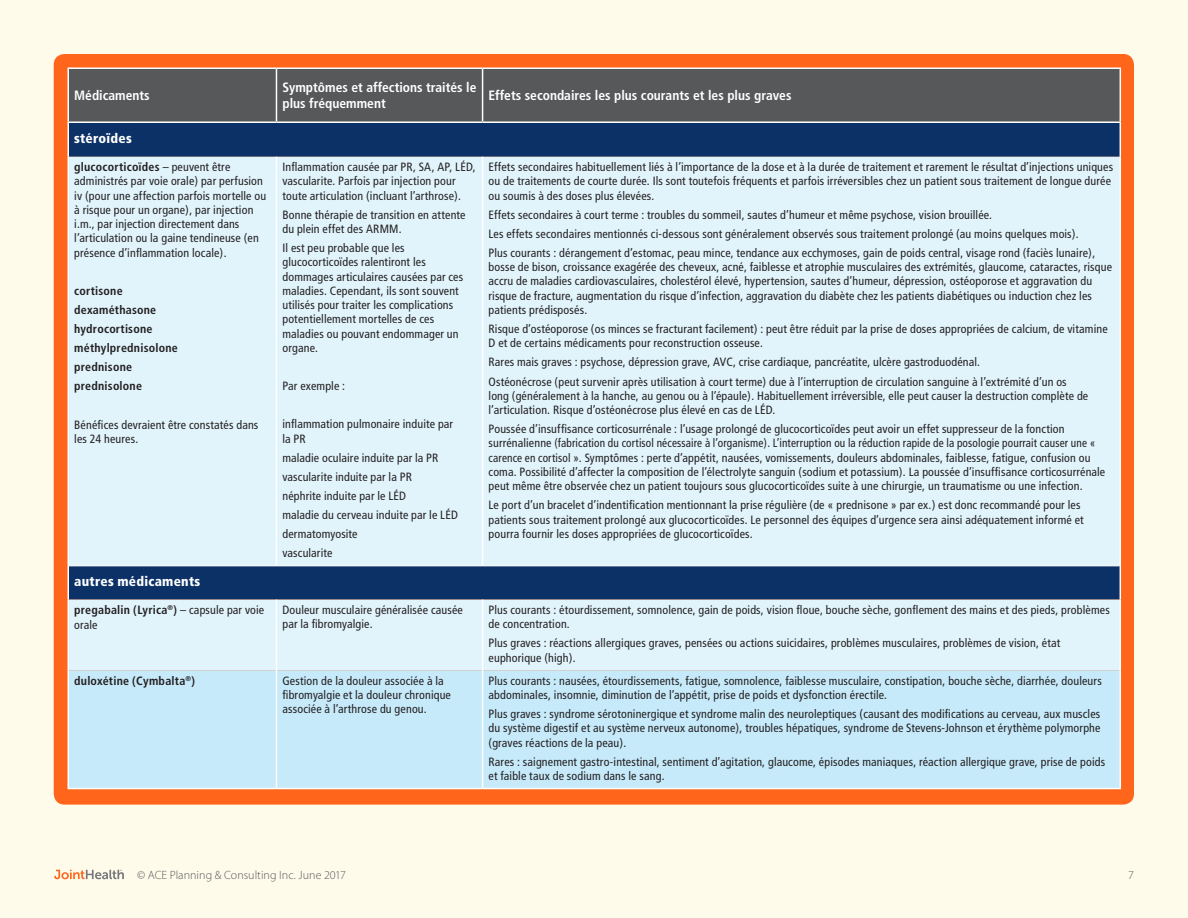
<style>
.page{position:relative;width:1188px;height:918px;background:#fefbeb}
.page>*{position:absolute;margin:0;border:0;box-sizing:border-box;transform-origin:0 0}
.t1{font:700 condensed 13.5px/16.2px "Frutiger";color:#fff}
.DrugName{font:900 condensed 13.5px "Frutiger";letter-spacing:.02em;color:#fff}
.cell_text{font:condensed 12px/14.2px "Frutiger";letter-spacing:.01em;color:#231f20}
.DrugName-2{font:condensed 12px/14.2px "Frutiger";letter-spacing:.01em;color:#231f20}
.DrugName-3{font:700 condensed 12px "Frutiger";letter-spacing:.015em;color:#231f20}
.text_1st{font:300 12px "Myriad Pro";color:#57585a}
.cell_text-2{font:700 condensed 12px "Frutiger";letter-spacing:.015em;color:#231f20}
.s1{font-weight:700}
</style>
<div class="page">
<div style="left:54px;top:54px;width:1080px;height:751px;background:#ff661c;border-radius:11px"></div>
<svg style="left:54px;top:870px;width:70px;height:9px"></svg>
<div style="left:69px;top:69px;width:1051px;height:53px;background:#57585a"></div>
<div style="left:69px;top:123px;width:1051px;height:34px;background:#0b3167"></div>
<div style="left:69px;top:157px;width:1051px;height:513px;background:#e1f4fc"></div>
<div style="left:69px;top:670px;width:1051px;height:118px;background:#c6eafa"></div>
<hr style="left:276px;top:69px;width:1px;height:53px;background:#fff">
<hr style="left:482px;top:69px;width:1px;height:53px;background:#fff">
<hr style="left:1120px;top:69px;width:1px;height:53px;background:#fff">
<hr style="left:276px;top:157px;width:1px;height:408px;background:#fff">
<hr style="left:482px;top:157px;width:1px;height:408px;background:#fff">
<hr style="left:276px;top:600px;width:1px;height:70px;background:#fff">
<hr style="left:482px;top:600px;width:1px;height:70px;background:#fff">
<hr style="left:276px;top:670px;width:1px;height:118px;background:#fff">
<hr style="left:482px;top:670px;width:1px;height:118px;background:#fff">
<hr style="left:69px;top:565px;width:207px;height:1px;background:#fff">
<hr style="left:276px;top:565px;width:207px;height:1px;background:#fff">
<hr style="left:483px;top:565px;width:637px;height:1px;background:#fff">
<hr style="left:68px;top:68px;width:208px;height:1px;background:#fff">
<hr style="left:68px;top:69px;width:1px;height:53px;background:#fff">
<hr style="left:276px;top:68px;width:207px;height:1px;background:#fff">
<hr style="left:483px;top:68px;width:638px;height:1px;background:#fff">
<hr style="left:68px;top:123px;width:1px;height:34px;background:#fff">
<hr style="left:1120px;top:123px;width:1px;height:34px;background:#fff">
<hr style="left:68px;top:157px;width:1px;height:409px;background:#fff">
<hr style="left:1120px;top:157px;width:1px;height:409px;background:#fff">
<hr style="left:68px;top:566px;width:1px;height:34px;background:#fff">
<hr style="left:1120px;top:566px;width:1px;height:34px;background:#fff">
<hr style="left:68px;top:600px;width:1px;height:70px;background:#fff">
<hr style="left:1120px;top:600px;width:1px;height:70px;background:#fff">
<hr style="left:68px;top:670px;width:1px;height:118px;background:#fff">
<hr style="left:1120px;top:670px;width:1px;height:118px;background:#fff">
<hr style="left:68px;top:788px;width:208px;height:1px;background:#fff">
<hr style="left:276px;top:788px;width:207px;height:1px;background:#fff">
<hr style="left:483px;top:788px;width:638px;height:1px;background:#fff">
<hr style="left:68px;top:122px;width:208px;height:1px;background:#fff">
<hr style="left:276px;top:122px;width:207px;height:1px;background:#fff">
<hr style="left:483px;top:122px;width:638px;height:1px;background:#fff">
<p class="t1" style="left:74px;top:88px;width:77px">Médicaments</p>
<p class="t1" style="left:282px;top:79px;width:196px">Symptômes et affections traités le plus fréquemment</p>
<p class="t1" style="left:489px;top:88px;width:304px">Effets secondaires les plus courants et les plus graves</p>
<p class="DrugName" style="left:74px;top:131px;width:59px">stéroïdes</p>
<p class="DrugName-2" style="left:74px;top:160px;width:193px"><span class="s1">glucocorticoïdes</span> – peuvent être administrés par voie orale) par perfusion iv (pour une affection parfois mortelle ou à risque pour un organe), par injection i.m., par injection directement dans l’articulation ou la gaine tendineuse (en présence d’inflammation locale).</p>
<p class="DrugName-3" style="left:74px;top:284px;width:50px">cortisone</p>
<p class="DrugName-3" style="left:74px;top:303px;width:84px">dexaméthasone</p>
<p class="DrugName-3" style="left:74px;top:322px;width:80px">hydrocortisone</p>
<p class="DrugName-3" style="left:74px;top:341px;width:105px">méthylprednisolone</p>
<p class="DrugName-3" style="left:74px;top:360px;width:59px">prednisone</p>
<p class="DrugName-3" style="left:74px;top:379px;width:69px">prednisolone</p>
<p class="DrugName-2" style="left:74px;top:417px;width:186px">Bénéfices devraient être constatés dans les 24 heures.</p>
<p class="cell_text" style="left:282px;top:160px;width:195px">Inflammation causée par PR, SA, AP, LÉD, vascularite. Parfois par injection pour toute articulation (incluant l’arthrose).</p>
<p class="cell_text" style="left:282px;top:208px;width:185px">Bonne thérapie de transition en attente du plein effet des ARMM.</p>
<p class="cell_text" style="left:282px;top:241px;width:182px">Il est peu probable que les glucocorticoïdes ralentiront les dommages articulaires causées par ces maladies. Cependant, ils sont souvent utilisés pour traiter les complications potentiellement mortelles de ces maladies ou pouvant endommager un organe.</p>
<p class="cell_text" style="left:282px;top:379px;width:64px">Par exemple :</p>
<p class="cell_text" style="left:282px;top:417px;width:172px">inflammation pulmonaire induite par la PR</p>
<p class="cell_text" style="left:282px;top:450px;width:157px">maladie oculaire induite par la PR</p>
<p class="cell_text" style="left:282px;top:470px;width:131px">vascularite induite par la PR</p>
<p class="cell_text" style="left:282px;top:489px;width:125px">néphrite induite par le LÉD</p>
<p class="cell_text" style="left:282px;top:508px;width:177px">maladie du cerveau induite par le LÉD</p>
<p class="cell_text" style="left:282px;top:527px;width:77px">dermatomyosite</p>
<p class="cell_text" style="left:282px;top:546px;width:51px">vascularite</p>
<p class="cell_text" style="left:489px;top:160px;width:626px">Effets secondaires habituellement liés à l’importance de la dose et à la durée de traitement et rarement le résultat d’injections uniques ou de traitements de courte durée. Ils sont toutefois fréquents et parfois irréversibles chez un patient sous traitement de longue durée ou soumis à des doses plus élevées.</p>
<p class="cell_text" style="left:489px;top:208px;width:505px">Effets secondaires à court terme : troubles du sommeil, sautes d’humeur et même psychose, vision brouillée.</p>
<p class="cell_text" style="left:489px;top:227px;width:592px">Les effets secondaires mentionnés ci-dessous sont généralement observés sous traitement prolongé (au moins quelques mois).</p>
<p class="cell_text" style="left:489px;top:246px;width:625px">Plus courants : dérangement d’estomac, peau mince, tendance aux ecchymoses, gain de poids central, visage rond (faciès lunaire), bosse de bison, croissance exagérée des cheveux, acné, faiblesse et atrophie musculaires des extrémités, glaucome, cataractes, risque accru de maladies cardiovasculaires, cholestérol élevé, hypertension, sautes d’humeur, dépression, ostéoporose et aggravation du risque de fracture, augmentation du risque d’infection, aggravation du diabète chez les patients diabétiques ou induction chez les patients prédisposés.</p>
<p class="cell_text" style="left:489px;top:322px;width:621px">Risque d’ostéoporose (os minces se fracturant facilement) : peut être réduit par la prise de doses appropriées de calcium, de vitamine<br>D et de certains médicaments pour reconstruction osseuse.</p>
<p class="cell_text" style="left:489px;top:355px;width:493px">Rares mais graves : psychose, dépression grave, AVC, crise cardiaque, pancréatite, ulcère gastroduodénal.</p>
<p class="cell_text" style="left:489px;top:374px;width:601px">Ostéonécrose (peut survenir après utilisation à court terme) due à l’interruption de circulation sanguine à l’extrémité d’un os long (généralement à la hanche, au genou ou à l’épaule). Habituellement irréversible, elle peut causer la destruction complète de l’articulation. Risque d’ostéonécrose plus élevé en cas de LÉD.</p>
<p class="cell_text" style="left:489px;top:422px;width:618px">Poussée d’insuffisance corticosurrénale : l’usage prolongé de glucocorticoïdes peut avoir un effet suppresseur de la fonction surrénalienne (fabrication du cortisol nécessaire à l’organisme). L’interruption ou la réduction rapide de la posologie pourrait causer une « carence en cortisol ». Symptômes : perte d’appétit, nausées, vomissements, douleurs abdominales, faiblesse, fatigue, confusion ou coma. Possibilité d’affecter la composition de l’électrolyte sanguin (sodium et potassium). La poussée d’insuffisance corticosurrénale peut même être observée chez un patient toujours sous glucocorticoïdes suite à une chirurgie, un traumatisme ou une infection.</p>
<p class="cell_text" style="left:489px;top:498px;width:597px">Le port d’un bracelet d’indentification mentionnant la prise régulière (de « prednisone » par ex.) est donc recommandé pour les patients sous traitement prolongé aux glucocorticoïdes. Le personnel des équipes d’urgence sera ainsi adéquatement informé et pourra fournir les doses appropriées de glucocorticoïdes.</p>
<p class="DrugName" style="left:74px;top:573px;width:128px">autres médicaments</p>
<p class="cell_text" style="left:74px;top:603px;width:191px"><span class="s1">pregabalin (Lyrica</span><sup>®</sup><span class="s1">)</span> – capsule par voie orale</p>
<p class="cell_text" style="left:282px;top:603px;width:182px">Douleur musculaire généralisée causée par la fibromyalgie.</p>
<p class="cell_text" style="left:489px;top:603px;width:623px">Plus courants : étourdissement, somnolence, gain de poids, vision floue, bouche sèche, gonflement des mains et des pieds, problèmes de concentration.</p>
<p class="cell_text" style="left:489px;top:636px;width:573px">Plus graves : réactions allergiques graves, pensées ou actions suicidaires, problèmes musculaires, problèmes de vision, état euphorique (high).</p>
<p class="cell_text-2" style="left:74px;top:673px;width:122px">duloxétine (Cymbalta<sup>®</sup>)</p>
<p class="cell_text" style="left:282px;top:673px;width:170px">Gestion de la douleur associée à la fibromyalgie et la douleur chronique associée à l’arthrose du genou.</p>
<p class="cell_text" style="left:489px;top:673px;width:615px">Plus courants : nausées, étourdissements, fatigue, somnolence, faiblesse musculaire, constipation, bouche sèche, diarrhée, douleurs abdominales, insomnie, diminution de l’appétit, prise de poids et dysfonction érectile.</p>
<p class="cell_text" style="left:489px;top:707px;width:614px;text-align:justify">Plus graves : syndrome sérotoninergique et syndrome malin des neuroleptiques (causant des modifications au cerveau, aux muscles du système digestif et au système nerveux autonome), troubles hépatiques, syndrome de Stevens-Johnson et érythème polymorphe (graves réactions de la peau).</p>
<p class="cell_text" style="left:489px;top:754px;width:618px">Rares : saignement gastro-intestinal, sentiment d’agitation, glaucome, épisodes maniaques, réaction allergique grave, prise de poids et faible taux de sodium dans le sang.</p>
<p class="text_1st" style="left:137px;top:868px;width:210px">© ACE Planning &amp; Consulting Inc. June 2017</p>
<p class="text_1st" style="left:1128px;top:868px;width:7px">7</p>
</div>
